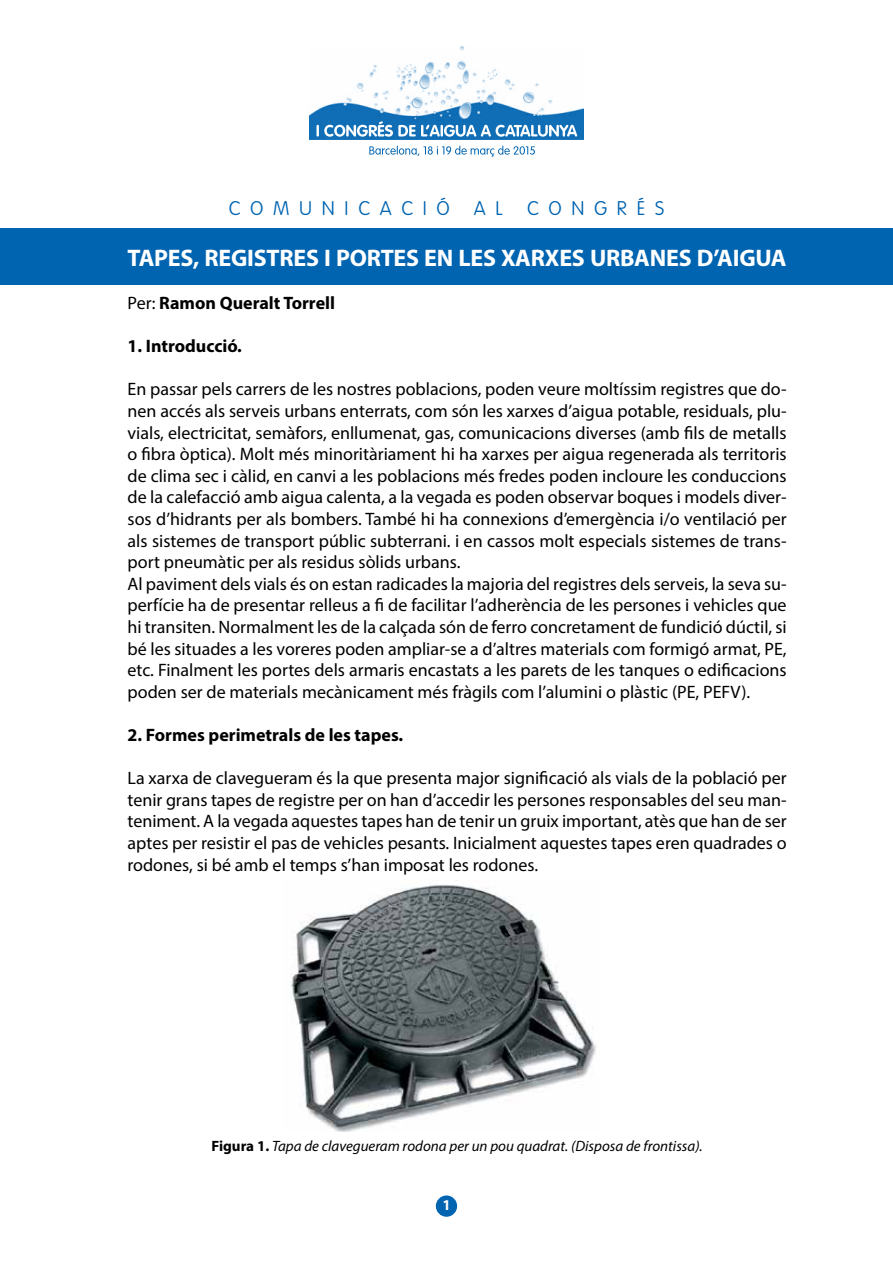
<style>
.page{position:relative;width:893px;height:1263px;background:#fff}
.page>*{position:absolute;margin:0;border:0;box-sizing:border-box;transform-origin:0 0}
.t1{font:700 24px "Myriad Pro";letter-spacing:-.01em;color:#fff}
.t2{font:100 19.5px "VAG Rounded";letter-spacing:.5em;color:#0064b1}
.t3{font:18px/21.6px "Myriad Pro";color:#000}
.t4{font:700 18px "Myriad Pro";color:#000}
.t5{font:italic 15px "Myriad Pro";color:#000}
.t6{font:700 15px "Myriad Pro";color:#fff}
.s1{font-weight:400}
.s2{font-weight:700;font-style:normal}
</style>
<div class="page">
<div style="left:437px;top:1196px;width:19px;height:20px;background:#0064b1;border-radius:50%"></div>
<div style="left:436px;top:1195px;width:21px;height:22px;border:2px solid #0064b1;border-radius:50%"></div>
<svg style="left:369px;top:146px;width:166px;height:11px"></svg>
<img style="left:309px;top:47px;width:274px;height:92px">
<svg style="left:316px;top:121px;width:261px;height:16px"></svg>
<div style="left:0;top:229px;width:893px;height:56px;background:#0064b1"></div>
<img style="left:291px;top:885px;width:305px;height:246px">
<p class="t2" style="left:229px;top:197px;width:437px">COMUNICACIÓ AL CONGRÉS</p>
<h1 class="t1" style="left:128px;top:242px;width:661px">TAPES, REGISTRES I PORTES EN LES XARXES URBANES D’AIGUA</h1>
<p class="t4" style="left:128px;top:291px;width:209px"><span class="s1">Per:</span> Ramon Queralt Torrell</p>
<p class="t4" style="left:128px;top:334px;width:116px">1. Introducció.</p>
<p class="t3" style="left:128px;top:378px;width:661px">En passar pels carrers de les nostres poblacions, poden veure moltíssim registres que do&shy;nen accés als serveis urbans enterrats, com són les xarxes d’aigua potable, residuals, plu&shy;vials, electricitat, semàfors, enllumenat, gas, comunicacions diverses (amb fils de metalls o fibra òptica). Molt més minoritàriament hi ha xarxes per aigua regenerada als territoris de clima sec i càlid, en canvi a les poblacions més fredes poden incloure les conduccions de la calefacció amb aigua calenta, a la vegada es poden observar boques i models diver&shy;sos d’hidrants per als bombers. També hi ha connexions d’emergència i/o ventilació per als sistemes de transport públic subterrani. i en cassos molt especials sistemes de trans&shy;port pneumàtic per als residus sòlids urbans.<br>Al paviment dels vials és on estan radicades la majoria del registres dels serveis, la seva su&shy;perfície ha de presentar relleus a fi de facilitar l’adherència de les persones i vehicles que hi transiten. Normalment les de la calçada són de ferro concretament de fundició dúctil, si bé les situades a les voreres poden ampliar-se a d’altres materials com formigó armat, PE, etc. Finalment les portes dels armaris encastats a les parets de les tanques o edificacions poden ser de materials mecànicament més fràgils com l’alumini o plàstic (PE, PEFV).</p>
<p class="t4" style="left:128px;top:723px;width:277px">2. Formes perimetrals de les tapes.</p>
<p class="t3" style="left:128px;top:767px;width:661px;text-align:justify">La xarxa de clavegueram és la que presenta major significació als vials de la població per tenir grans tapes de registre per on han d’accedir les persones responsables del seu man&shy;teniment. A la vegada aquestes tapes han de tenir un gruix important, atès que han de ser aptes per resistir el pas de vehicles pesants. Inicialment aquestes tapes eren quadrades o rodones, si bé amb el temps s’han imposat les rodones.</p>
<p class="t5" style="left:211px;top:1136px;width:493px"><span class="s2">Figura 1.</span> Tapa de clavegueram rodona per un pou quadrat. (Disposa de frontissa).</p>
<p class="t6" style="left:442px;top:1195px;width:10px">1</p>
</div>
